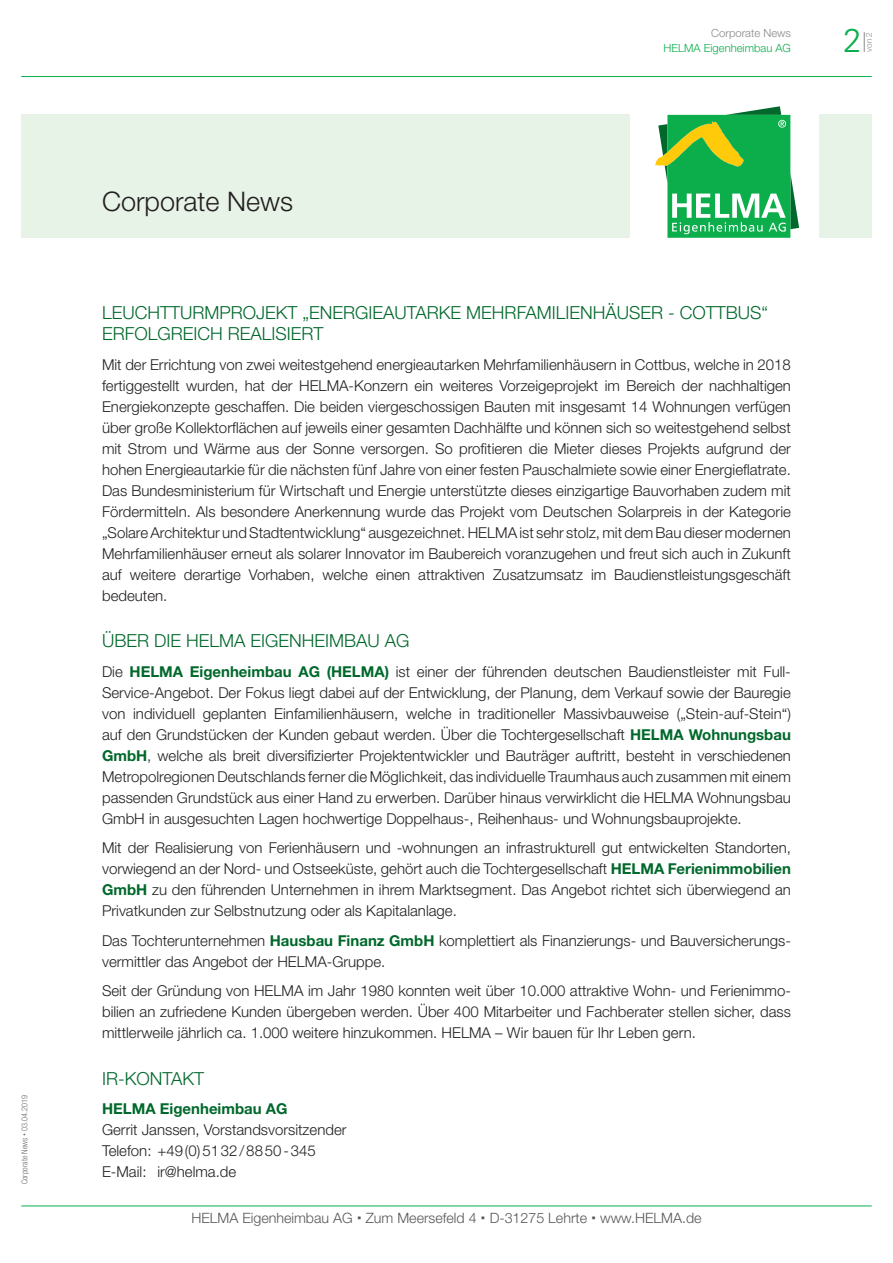
<style>
.page{position:relative;width:893px;height:1263px;background:#fff}
.page>*{position:absolute;margin:0;border:0;box-sizing:border-box;transform-origin:0 0}
.t1{font:300 33px "Univers LT";color:#0cae4c}
.t2{font:300 27px "Helvetica Neue LT Std";color:#231f20}
.t3{font:300 18px/21px "Helvetica Neue LT Std";color:#01682b}
.t4{font:300 15px/21px "Helvetica Neue LT Std";color:#231f20;text-align:justify}
.t5{font:700 15px "Helvetica Neue LT Std";color:#01682b}
.t6{font:300 14.25px "Helvetica Neue LT Std";color:#57585a}
.t7{font:300 11.25px "Helvetica Neue LT Std";color:#0cae4c}
.t8{font:300 11.25px "Helvetica Neue LT Std";color:#87898c}
.t9{font:300 condensed 8.25px "Helvetica Neue LT Std";color:#6c6d70}
.t10{font:300 8.25px "Helvetica Neue LT Std";color:#87898c}
.s1{font-weight:700;color:#01682b}
</style>
<div class="page">
<hr style="left:21px;top:76px;width:851px;height:1px;background:#0cae4c">
<hr style="left:21px;top:1205px;width:851px;height:1px;background:#0cae4c">
<div style="left:21px;top:115px;width:608px;height:123px;background:#e7f3e7"></div>
<div style="left:819px;top:115px;width:53px;height:123px;background:#e7f3e7"></div>
<svg style="left:655px;top:106px;width:144px;height:132px"></svg>
<svg style="left:864px;top:32px;width:1px;height:20px"></svg>
<p class="t9" style="left:20px;top:1184px;width:91px;rotate:-90deg">Corporate News 03.04.2019</p>
<p class="t8" style="left:711px;top:26px;width:81px">Corporate News</p>
<p class="t7" style="left:664px;top:41px;width:129px">HELMA Eigenheimbau AG</p>
<h1 class="t1" style="left:843px;top:20px;width:20px">2</h1>
<p class="t10" style="left:864px;top:52px;width:21px;rotate:-90deg">von 2</p>
<h2 class="t2" style="left:102px;top:185px;width:193px">Corporate News</h2>
<p class="t3" style="left:102px;top:302px;width:667px">LEUCHTTURMPROJEKT „ENERGIEAUTARKE MEHRFAMILIENHÄUSER - COTTBUS“<br>ERFOLGREICH REALISIERT</p>
<p class="t4" style="left:102px;top:353px;width:690px">Mit der Errichtung von zwei weitestgehend energieautarken Mehrfamilienhäusern in Cottbus, welche in 2018 fertiggestellt wurden, hat der HELMA-Konzern ein weiteres Vorzeigeprojekt im Bereich der nachhaltigen Energiekonzepte geschaffen. Die beiden viergeschossigen Bauten mit insgesamt 14 Wohnungen verfügen über große Kollektorflächen auf jeweils einer gesamten Dachhälfte und können sich so weitestgehend selbst mit Strom und Wärme aus der Sonne versorgen. So profitieren die Mieter dieses Projekts aufgrund der hohen Energieautarkie für die nächsten fünf Jahre von einer festen Pauschalmiete sowie einer Energieflatrate.<br>Das Bundesministerium für Wirtschaft und Energie unterstützte dieses einzigartige Bauvorhaben zudem mit Fördermitteln. Als besondere Anerkennung wurde das Projekt vom Deutschen Solarpreis in der Kategorie „Solare Architektur und Stadtentwicklung“ ausgezeichnet. HELMA ist sehr stolz, mit dem Bau dieser modernen Mehrfamilienhäuser erneut als solarer Innovator im Baubereich voranzugehen und freut sich auch in Zukunft auf weitere derartige Vorhaben, welche einen attraktiven Zusatzumsatz im Baudienstleistungsgeschäft bedeuten.</p>
<p class="t3" style="left:102px;top:630px;width:309px">ÜBER DIE HELMA EIGENHEIMBAU AG</p>
<p class="t4" style="left:102px;top:660px;width:690px">Die <span class="s1">HELMA Eigenheimbau AG (HELMA)</span> ist einer der führenden deutschen Baudienstleister mit Full-Service-Angebot. Der Fokus liegt dabei auf der Entwicklung, der Planung, dem Verkauf sowie der Bauregie von individuell geplanten Einfamilienhäusern, welche in traditioneller Massivbauweise („Stein-auf-Stein“) auf den Grundstücken der Kunden gebaut werden. Über die Tochtergesellschaft <span class="s1">HELMA Wohnungsbau GmbH</span>, welche als breit diversifizierter Projektentwickler und Bauträger auftritt, besteht in verschiedenen Metropolregionen Deutschlands ferner die Möglichkeit, das individuelle Traumhaus auch zusammen mit einem passenden Grundstück aus einer Hand zu erwerben. Darüber hinaus verwirklicht die HELMA Wohnungsbau GmbH in ausgesuchten Lagen hochwertige Doppelhaus-, Reihenhaus- und Wohnungsbauprojekte.</p>
<p class="t4" style="left:102px;top:837px;width:690px">Mit der Realisierung von Ferienhäusern und -wohnungen an infrastrukturell gut entwickelten Standorten, vorwiegend an der Nord- und Ostseeküste, gehört auch die Tochtergesellschaft <span class="s1">HELMA Ferienimmobilien GmbH</span> zu den führenden Unternehmen in ihrem Marktsegment. Das Angebot richtet sich überwiegend an Privatkunden zur Selbstnutzung oder als Kapitalanlage.</p>
<p class="t4" style="left:102px;top:929px;width:689px">Das Tochterunternehmen <span class="s1">Hausbau Finanz GmbH</span> komplettiert als Finanzierungs- und Bauversicherungs&shy;vermittler das Angebot der HELMA-Gruppe.</p>
<p class="t4" style="left:102px;top:980px;width:690px">Seit der Gründung von HELMA im Jahr 1980 konnten weit über 10.000 attraktive Wohn- und Ferienimmo&shy;bilien an zufriedene Kunden übergeben werden. Über 400 Mitarbeiter und Fachberater stellen sicher, dass mittlerweile jährlich ca. 1.000 weitere hinzukommen. HELMA – Wir bauen für Ihr Leben gern.</p>
<p class="t3" style="left:102px;top:1067px;width:104px">IR-KONTAKT</p>
<p class="t5" style="left:102px;top:1099px;width:187px">HELMA Eigenheimbau AG</p>
<p class="t4" style="left:102px;top:1119px;width:246px;text-align:left">Gerrit Janssen, Vorstandsvorsitzender<br>Telefon: +49(0)5132/8850-345<br>E-Mail: ir@helma.de</p>
<p class="t6" style="left:191px;top:1209px;width:512px">HELMA Eigenheimbau AG Zum Meersefeld 4 D-31275 Lehrte www.HELMA.de</p>
</div>
